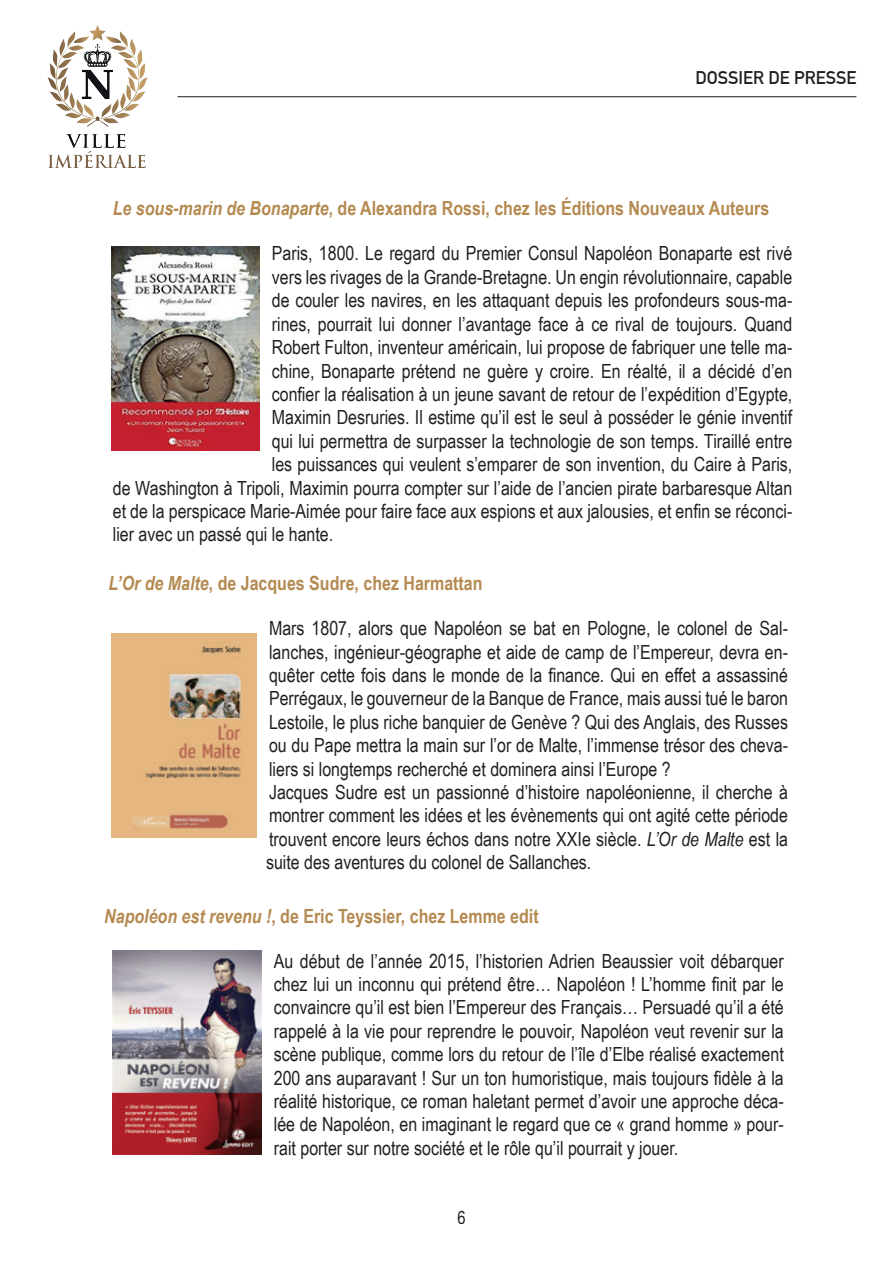
<style>
.page{position:relative;width:893px;height:1263px;background:#fff}
.page>*{position:absolute;margin:0;border:0;box-sizing:border-box;transform-origin:0 0}
.t1{font:19.5px/23.4px "Arial Narrow";color:#231f20}
.t2{font:700 19.5px "Arial Narrow";color:#b48a51}
.t3{font:700 18px "DIN Alternate";color:#231f20}
.t4{font:18px "Arial Narrow";color:#231f20}
.s1{font-style:italic}
</style>
<div class="page">
<img style="left:47px;top:26px;width:101px;height:141px">
<hr style="left:178px;top:96px;width:678px;height:1px;background:#231f20">
<img style="left:111px;top:634px;width:146px;height:204px">
<img style="left:113px;top:950px;width:149px;height:204px">
<img style="left:111px;top:247px;width:149px;height:203px">
<p class="t3" style="left:695px;top:67px;width:162px">DOSSIER DE PRESSE</p>
<p class="t2" style="left:113px;top:197px;width:658px"><span class="s1">Le sous-marin de Bonaparte</span>, de Alexandra Rossi, chez les Éditions Nouveaux Auteurs</p>
<p class="t1" style="left:272px;top:242px;width:522px">Paris, 1800. Le regard du Premier Consul Napoléon Bonaparte est rivé</p>
<p class="t1" style="left:272px;top:265px;width:522px">vers les rivages de la Grande-Bretagne. Un engin révolutionnaire, capable</p>
<p class="t1" style="left:272px;top:288px;width:522px">de couler les navires, en les attaquant depuis les profondeurs sous-ma-</p>
<p class="t1" style="left:272px;top:312px;width:522px">rines, pourrait lui donner l’avantage face à ce rival de toujours. Quand</p>
<p class="t1" style="left:272px;top:335px;width:522px">Robert Fulton, inventeur américain, lui propose de fabriquer une telle ma-</p>
<p class="t1" style="left:272px;top:359px;width:522px">chine, Bonaparte prétend ne guère y croire. En réalté, il a décidé d’en</p>
<p class="t1" style="left:272px;top:382px;width:522px">confier la réalisation à un jeune savant de retour de l’expédition d’Egypte,</p>
<p class="t1" style="left:272px;top:405px;width:522px">Maximin Desruries. Il estime qu’il est le seul à posséder le génie inventif</p>
<p class="t1" style="left:272px;top:429px;width:522px">qui lui permettra de surpasser la technologie de son temps. Tiraillé entre</p>
<p class="t1" style="left:272px;top:452px;width:522px">les puissances qui veulent s’emparer de son invention, du Caire à Paris,</p>
<p class="t1" style="left:113px;top:476px;width:681px">de Washington à Tripoli, Maximin pourra compter sur l’aide de l’ancien pirate barbaresque Altan</p>
<p class="t1" style="left:113px;top:499px;width:681px">et de la perspicace Marie-Aimée pour faire face aux espions et aux jalousies, et enfin se réconci-</p>
<p class="t1" style="left:113px;top:522px;width:222px">lier avec un passé qui le hante.</p>
<p class="t2" style="left:109px;top:572px;width:375px"><span class="s1">L’Or de Malte</span>, de Jacques Sudre, chez Harmattan</p>
<p class="t1" style="left:266px;top:616px;width:524px">Mars 1807, alors que Napoléon se bat en Pologne, le colonel de Sal&shy;lanches, ingénieur-géographe et aide de camp de l’Empereur, devra en&shy;quêter cette fois dans le monde de la finance. Qui en effet a assassiné Perrégaux, le gouverneur de la Banque de France, mais aussi tué le baron Lestoile, le plus riche banquier de Genève ? Qui des Anglais, des Russes ou du Pape mettra la main sur l’or de Malte, l’immense trésor des cheva&shy;liers si longtemps recherché et dominera ainsi l’Europe ?<br>Jacques Sudre est un passionné d’histoire napoléonienne, il cherche à montrer comment les idées et les évènements qui ont agité cette période trouvent encore leurs échos dans notre XXIe siècle. <span class="s1">L’Or de Malte</span> est la suite des aventures du colonel de Sallanches.</p>
<p class="t2" style="left:104px;top:904px;width:436px"><span class="s1">Napoléon est revenu !</span>, de Eric Teyssier, chez Lemme edit</p>
<p class="t1" style="left:274px;top:949px;width:512px;text-align:justify">Au début de l’année 2015, l’historien Adrien Beaussier voit débarquer chez lui un inconnu qui prétend être… Napoléon ! L’homme finit par le convaincre qu’il est bien l’Empereur des Français… Persuadé qu’il a été rappelé à la vie pour reprendre le pouvoir, Napoléon veut revenir sur la scène publique, comme lors du retour de l’île d’Elbe réalisé exactement 200 ans auparavant ! Sur un ton humoristique, mais toujours fidèle à la réalité historique, ce roman haletant permet d’avoir une approche déca&shy;lée de Napoléon, en imaginant le regard que ce « grand homme » pour&shy;rait porter sur notre société et le rôle qu’il pourrait y jouer.</p>
<p class="t4" style="left:458px;top:1207px;width:10px">6</p>
</div>
